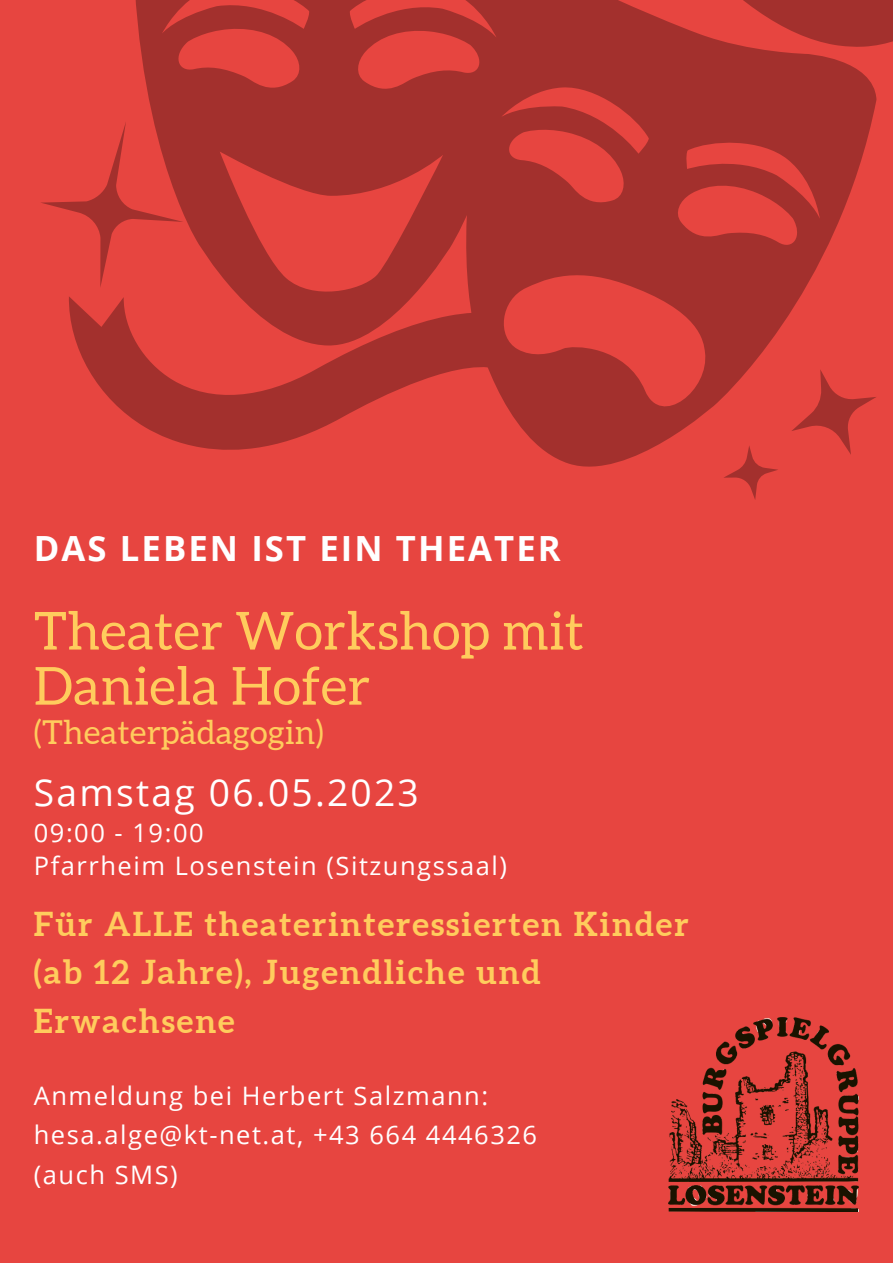
<style>
.page{position:relative;width:893px;height:1264px;background:#fff}
.page>*{position:absolute;margin:0;border:0;box-sizing:border-box;transform-origin:0 0}
.t1{font:52.5px/55.1px "Aleo";letter-spacing:.01em;color:#ffcc5d}
.t2{font:37.2px "Open Sans";letter-spacing:.06em;color:#fff}
.t3{font:700 34.65px "Open Sans";letter-spacing:.06em;color:#fff}
.t4{font:700 33px/48.3px "Aleo";letter-spacing:.06em;color:#ffcc5d}
.t5{font:33px "Aleo";letter-spacing:.01em;color:#ffcc5d}
.t6{font:25.5px/39.3px "Open Sans";letter-spacing:.06em;color:#fff}
</style>
<div class="page">
<div style="left:0;top:0;width:892px;height:1262px;background:#e74540"></div>
<svg style="left:97px;top:383px;width:250px;height:67px;fill:#a3302d"></svg>
<svg style="left:66px;top:0;width:281px;height:383px"></svg>
<svg style="left:162px;top:0;width:152px;height:101px"></svg>
<svg style="left:347px;top:0;width:545px;height:500px"></svg>
<svg style="left:198px;top:119px;width:245px;height:199px;fill:#a3302d"></svg>
<img style="left:668px;top:1017px;width:190px;height:194px">
<h3 class="t3" style="left:34px;top:524px;width:528px">DAS LEBEN IST EIN THEATER</h3>
<h1 class="t1" style="left:34px;top:603px;width:551px">Theater Workshop mit<br>Daniela Hofer</h1>
<p class="t5" style="left:34px;top:713px;width:291px">(Theaterpädagogin)</p>
<h2 class="t2" style="left:34px;top:766px;width:386px">Samstag 06.05.2023</h2>
<p class="t6" style="left:34px;top:816px;width:474px;line-height:32.5px">09:00 - 19:00<br>Pfarrheim Losenstein (Sitzungssaal)</p>
<p class="t4" style="left:34px;top:899px;width:656px">Für ALLE theaterinteressierten Kinder (ab 12 Jahre), Jugendliche und<br>Erwachsene</p>
<p class="t6" style="left:34px;top:1075px;width:505px">Anmeldung bei Herbert Salzmann: hesa.alge@kt-net.at, +43 664 4446326 (auch SMS)</p>
</div>
